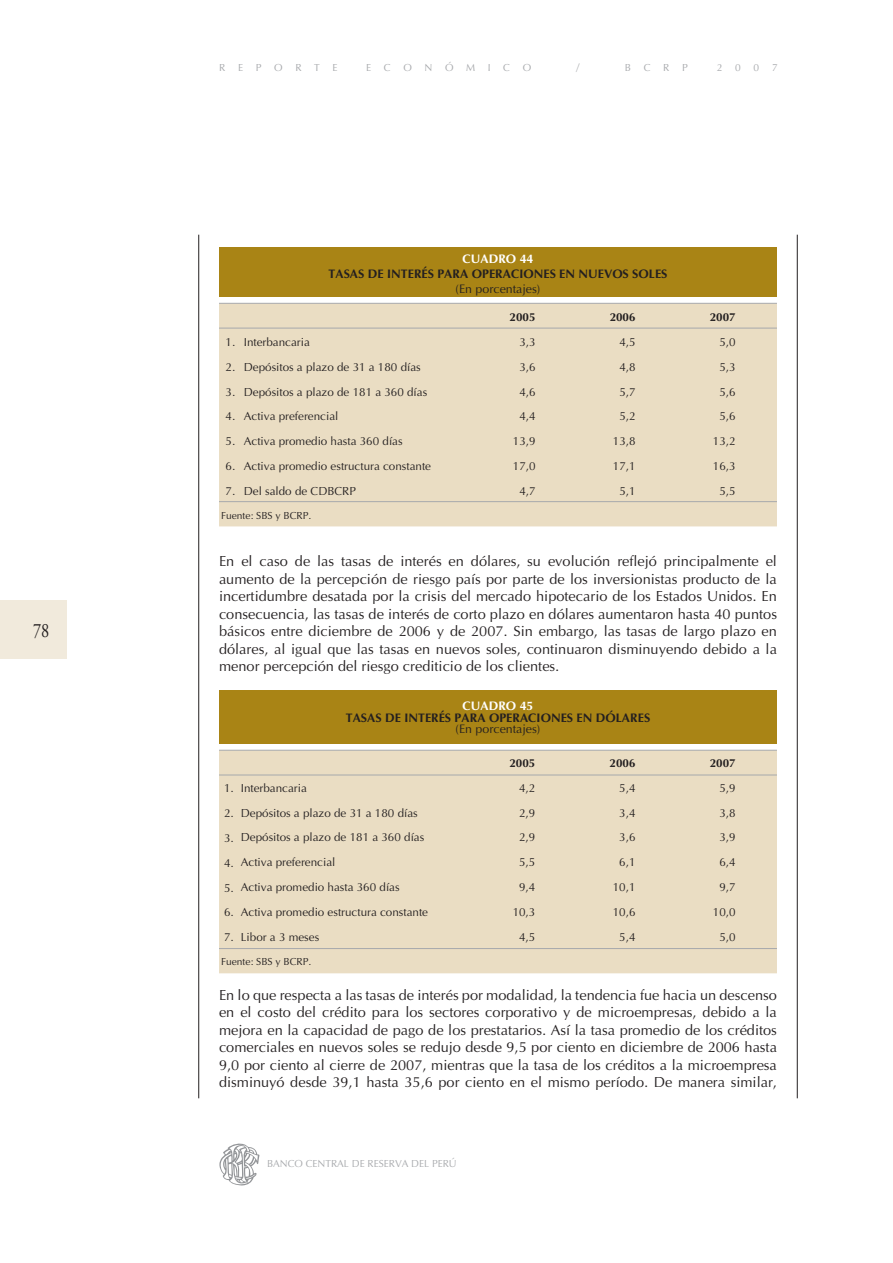
<style>
.page{position:relative;width:893px;height:1263px;background:#fff}
.page>*{position:absolute;margin:0;border:0;box-sizing:border-box;transform-origin:0 0}
.t1{font:20.4px "Adobe Garamond Pro";color:#231f20;scale:.8 1}
.t2{font:14.55px/17.5px "Optima";color:#231f20;text-align:justify}
.t3{font:700 12.45px "Optima";color:#231f20}
.t4{font:12.45px "Optima";color:#231f20}
.t5{font:700 12.45px "Optima";color:#fff}
.t6{font:11.7px "Optima";color:#231f20}
.t7{font:700 11.7px "Optima";color:#231f20}
.t8{font:10.2px "Optima";color:#a7a9ac}
.t9{font:10.2px "Optima";color:#231f20}
</style>
<div class="page">
<div style="left:0;top:600px;width:66px;height:59px;background:#f1eadc"></div>
<hr style="left:198px;top:235px;width:1px;height:863px;background:#231f20">
<hr style="left:797px;top:235px;width:1px;height:863px;background:#231f20">
<svg style="left:219px;top:1144px;width:40px;height:41px"></svg>
<div style="left:219px;top:247px;width:558px;height:50px;background:#a98415"></div>
<div style="left:219px;top:304px;width:558px;height:222px;background:#eaddc3"></div>
<hr style="left:219px;top:303px;width:558px;height:1px;background:#a7a9ac">
<hr style="left:219px;top:328px;width:558px;height:1px;background:#a7a9ac">
<hr style="left:219px;top:501px;width:558px;height:1px;background:#a7a9ac">
<div style="left:219px;top:690px;width:558px;height:54px;background:#a98415"></div>
<div style="left:219px;top:751px;width:558px;height:222px;background:#eaddc3"></div>
<hr style="left:219px;top:750px;width:558px;height:1px;background:#a7a9ac">
<hr style="left:219px;top:775px;width:558px;height:1px;background:#a7a9ac">
<hr style="left:219px;top:948px;width:558px;height:1px;background:#a7a9ac">
<h1 class="t1" style="left:33px;top:618px;width:22px">78</h1>
<p class="t8" style="left:219px;top:63px;width:120px">R E P O R T E</p>
<p class="t8" style="left:366px;top:63px;width:166px">E C O N Ó M I C O</p>
<p class="t8" style="left:577px;top:63px;width:4px">/</p>
<p class="t8" style="left:625px;top:63px;width:64px">B C R P</p>
<p class="t8" style="left:717px;top:63px;width:62px">2 0 0 7</p>
<p class="t5" style="left:462px;top:254px;width:72px">CUADRO 44</p>
<p class="t3" style="left:329px;top:268px;width:340px">TASAS DE INTERÉS PARA OPERACIONES EN NUEVOS SOLES</p>
<p class="t4" style="left:456px;top:283px;width:86px">(En porcentajes)</p>
<p class="t7" style="left:510px;top:313px;width:27px">2005</p>
<p class="t7" style="left:610px;top:313px;width:27px">2006</p>
<p class="t7" style="left:710px;top:313px;width:27px">2007</p>
<p class="t6" style="left:225px;top:337px;width:86px">1. Interbancaria</p>
<p class="t6" style="left:519px;top:337px;width:18px">3,3</p>
<p class="t6" style="left:619px;top:337px;width:18px">4,5</p>
<p class="t6" style="left:719px;top:337px;width:18px">5,0</p>
<p class="t6" style="left:225px;top:362px;width:197px">2. Depósitos a plazo de 31 a 180 días</p>
<p class="t6" style="left:519px;top:362px;width:18px">3,6</p>
<p class="t6" style="left:619px;top:362px;width:18px">4,8</p>
<p class="t6" style="left:719px;top:362px;width:18px">5,3</p>
<p class="t6" style="left:225px;top:387px;width:203px">3. Depósitos a plazo de 181 a 360 días</p>
<p class="t6" style="left:519px;top:387px;width:18px">4,6</p>
<p class="t6" style="left:619px;top:387px;width:18px">5,7</p>
<p class="t6" style="left:719px;top:387px;width:18px">5,6</p>
<p class="t6" style="left:225px;top:411px;width:114px">4. Activa preferencial</p>
<p class="t6" style="left:519px;top:411px;width:18px">4,4</p>
<p class="t6" style="left:619px;top:411px;width:18px">5,2</p>
<p class="t6" style="left:719px;top:411px;width:18px">5,6</p>
<p class="t6" style="left:225px;top:436px;width:179px">5. Activa promedio hasta 360 días</p>
<p class="t6" style="left:513px;top:436px;width:24px">13,9</p>
<p class="t6" style="left:613px;top:436px;width:24px">13,8</p>
<p class="t6" style="left:713px;top:436px;width:24px">13,2</p>
<p class="t6" style="left:225px;top:461px;width:207px">6. Activa promedio estructura constante</p>
<p class="t6" style="left:513px;top:461px;width:24px">17,0</p>
<p class="t6" style="left:613px;top:461px;width:24px">17,1</p>
<p class="t6" style="left:713px;top:461px;width:24px">16,3</p>
<p class="t6" style="left:225px;top:486px;width:132px">7. Del saldo de CDBCRP</p>
<p class="t6" style="left:519px;top:486px;width:18px">4,7</p>
<p class="t6" style="left:619px;top:486px;width:18px">5,1</p>
<p class="t6" style="left:719px;top:486px;width:18px">5,5</p>
<p class="t9" style="left:221px;top:511px;width:92px">Fuente: SBS y BCRP.</p>
<p class="t2" style="left:219px;top:554px;width:559px">En el caso de las tasas de interés en dólares, su evolución reflejó principalmente el aumento de la percepción de riesgo país por parte de los inversionistas producto de la incertidumbre desatada por la crisis del mercado hipotecario de los Estados Unidos. En consecuencia, las tasas de interés de corto plazo en dólares aumentaron hasta 40 puntos básicos entre diciembre de 2006 y de 2007. Sin embargo, las tasas de largo plazo en dólares, al igual que las tasas en nuevos soles, continuaron disminuyendo debido a la menor percepción del riesgo crediticio de los clientes.</p>
<p class="t5" style="left:462px;top:701px;width:72px">CUADRO 45</p>
<p class="t3" style="left:346px;top:712px;width:306px">TASAS DE INTERÉS PARA OPERACIONES EN DÓLARES</p>
<p class="t4" style="left:456px;top:724px;width:86px">(En porcentajes)</p>
<p class="t7" style="left:509px;top:758px;width:27px">2005</p>
<p class="t7" style="left:609px;top:758px;width:27px">2006</p>
<p class="t7" style="left:710px;top:758px;width:27px">2007</p>
<p class="t6" style="left:224px;top:783px;width:84px">1. Interbancaria</p>
<p class="t6" style="left:519px;top:783px;width:18px">4,2</p>
<p class="t6" style="left:619px;top:783px;width:18px">5,4</p>
<p class="t6" style="left:719px;top:783px;width:18px">5,9</p>
<p class="t6" style="left:224px;top:808px;width:195px">2. Depósitos a plazo de 31 a 180 días</p>
<p class="t6" style="left:519px;top:808px;width:18px">2,9</p>
<p class="t6" style="left:619px;top:808px;width:18px">3,4</p>
<p class="t6" style="left:719px;top:808px;width:18px">3,8</p>
<p class="t6" style="left:224px;top:833px;width:202px">3. Depósitos a plazo de 181 a 360 días</p>
<p class="t6" style="left:519px;top:833px;width:18px">2,9</p>
<p class="t6" style="left:619px;top:833px;width:18px">3,6</p>
<p class="t6" style="left:719px;top:833px;width:18px">3,9</p>
<p class="t6" style="left:224px;top:857px;width:113px">4. Activa preferencial</p>
<p class="t6" style="left:519px;top:857px;width:18px">5,5</p>
<p class="t6" style="left:619px;top:857px;width:18px">6,1</p>
<p class="t6" style="left:719px;top:857px;width:18px">6,4</p>
<p class="t6" style="left:224px;top:882px;width:177px">5. Activa promedio hasta 360 días</p>
<p class="t6" style="left:519px;top:882px;width:18px">9,4</p>
<p class="t6" style="left:613px;top:882px;width:24px">10,1</p>
<p class="t6" style="left:719px;top:882px;width:18px">9,7</p>
<p class="t6" style="left:224px;top:907px;width:206px">6. Activa promedio estructura constante</p>
<p class="t6" style="left:513px;top:907px;width:24px">10,3</p>
<p class="t6" style="left:613px;top:907px;width:24px">10,6</p>
<p class="t6" style="left:713px;top:907px;width:24px">10,0</p>
<p class="t6" style="left:224px;top:932px;width:97px">7. Libor a 3 meses</p>
<p class="t6" style="left:519px;top:932px;width:18px">4,5</p>
<p class="t6" style="left:619px;top:932px;width:18px">5,4</p>
<p class="t6" style="left:719px;top:932px;width:18px">5,0</p>
<p class="t9" style="left:221px;top:957px;width:92px">Fuente: SBS y BCRP.</p>
<p class="t2" style="left:219px;top:988px;width:559px">En lo que respecta a las tasas de interés por modalidad, la tendencia fue hacia un descenso en el costo del crédito para los sectores corporativo y de microempresas, debido a la mejora en la capacidad de pago de los prestatarios. Así la tasa promedio de los créditos comerciales en nuevos soles se redujo desde 9,5 por ciento en diciembre de 2006 hasta 9,0 por ciento al cierre de 2007, mientras que la tasa de los créditos a la microempresa disminuyó desde 39,1 hasta 35,6 por ciento en el mismo período. De manera similar,</p>
<p class="t8" style="left:267px;top:1160px;width:191px">BANCO CENTRAL DE RESERVA DEL PERÚ</p>
</div>
